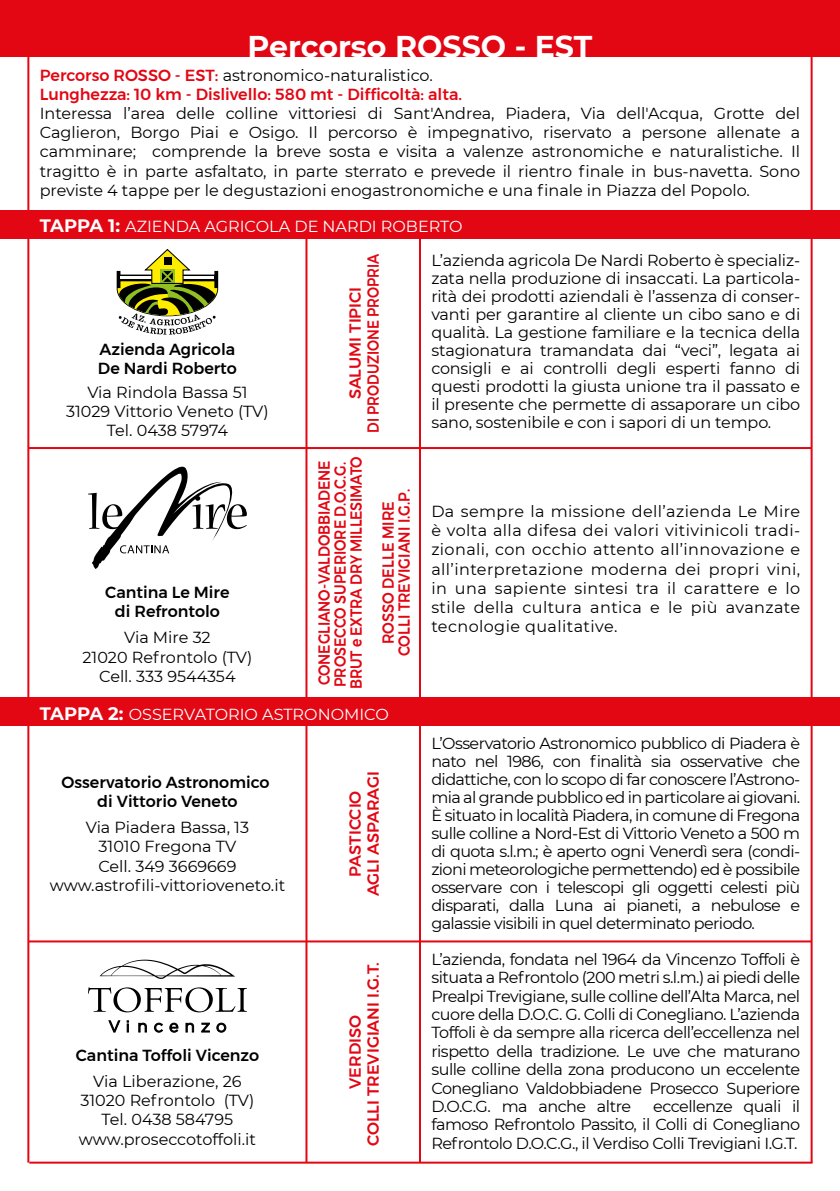
<style>
.page{position:relative;width:840px;height:1191px;background:#fff}
.page>*{position:absolute;margin:0;border:0;box-sizing:border-box;transform-origin:0 0}
.t1{font:700 30px "Montserrat";color:#fff}
.t2{font:16px/19.2px "Montserrat";letter-spacing:-.005em;color:#000;text-align:justify}
.t3{font:500 16px/18px "Montserrat";color:#e30613;text-align:center}
.t4{font:500 16px/19.2px "Montserrat";color:#000;text-align:center}
.t5{font:500 16px/16px "Montserrat";color:#e30613;scale:.88 1}
.t6{font:16px "Montserrat";color:#fff}
.t7{font:500 16px/16px "Montserrat";color:#e30613;text-align:center;scale:.9 1}
.s1{font-weight:400;color:#000}
.s2{font-weight:700;font-size:18px}
</style>
<div class="page">
<hr style="left:27px;top:0;width:2px;height:1162px;background:#e30613">
<hr style="left:810px;top:0;width:2px;height:1162px;background:#e30613">
<hr style="left:419px;top:219px;width:2px;height:943px;background:#e30613">
<hr style="left:305px;top:219px;width:2px;height:943px;background:#e30613">
<div style="left:0;top:0;width:839px;height:57px;background:#e30613"></div>
<div style="left:0;top:210px;width:839px;height:28px;background:#e30613"></div>
<div style="left:0;top:697px;width:839px;height:29px;background:#e30613"></div>
<hr style="left:28px;top:447px;width:783px;height:2px;background:#e30613">
<hr style="left:28px;top:940px;width:783px;height:2px;background:#e30613">
<hr style="left:29px;top:1161px;width:783px;height:2px;background:#e30613">
<svg style="left:117px;top:249px;width:101px;height:85px"></svg>
<svg style="left:88px;top:466px;width:159px;height:103px"></svg>
<svg style="left:100px;top:959px;width:135px;height:20px"></svg>
<svg style="left:88px;top:987px;width:159px;height:25px"></svg>
<svg style="left:109px;top:1020px;width:11px;height:12px"></svg>
<svg style="left:127px;top:1020px;width:1px;height:12px"></svg>
<svg style="left:138px;top:1023px;width:8px;height:9px"></svg>
<svg style="left:154px;top:1023px;width:8px;height:9px"></svg>
<svg style="left:169px;top:1023px;width:9px;height:9px"></svg>
<svg style="left:186px;top:1023px;width:8px;height:9px"></svg>
<svg style="left:201px;top:1023px;width:8px;height:9px"></svg>
<svg style="left:216px;top:1023px;width:10px;height:9px"></svg>
<h1 class="t1" style="left:247px;top:24px;width:346px">Percorso ROSSO - EST</h1>
<p class="t3" style="left:40px;top:65px;width:423px;line-height:19.2px;text-align:left">Percorso ROSSO - EST: <span class="s1">astronomico-naturalistico.<br></span>Lunghezza: 10 km - Dislivello: 580 mt - Difficoltà: alta.</p>
<p class="t2" style="left:40px;top:103px;width:761px">Interessa l’area delle colline vittoriesi di Sant'Andrea, Piadera, Via dell'Acqua, Grotte del Caglieron, Borgo Piai e Osigo. Il percorso è impegnativo, riservato a persone allenate a camminare; comprende la breve sosta e visita a valenze astronomiche e naturalistiche. Il tragitto è in parte asfaltato, in parte sterrato e prevede il rientro finale in bus-navetta. Sono previste 4 tappe per le degustazioni enogastronomiche e una finale in Piazza del Popolo.</p>
<p class="t6" style="left:40px;top:215px;width:424px"><span class="s2">TAPPA 1:</span> AZIENDA AGRICOLA DE NARDI ROBERTO</p>
<p class="t4" style="left:98px;top:339px;width:140px;text-align:left">Azienda Agricola<br>De Nardi Roberto</p>
<p class="t2" style="left:66px;top:382px;width:204px;text-align:center">Via Rindola Bassa 51<br>31029 Vittorio Veneto (TV)<br>Tel. 0438 57974</p>
<p class="t4" style="left:105px;top:583px;width:126px">Cantina Le Mire di Refrontolo</p>
<p class="t2" style="left:82px;top:627px;width:171px;text-align:center">Via Mire 32<br>21020 Refrontolo (TV)<br>Cell. 333 9544354</p>
<p class="t3" style="left:346px;top:433px;width:181px;rotate:-90deg">SALUMI TIPICI<br>DI PRODUZIONE PROPRIA</p>
<p class="t5" style="left:316px;top:689px;width:266px;rotate:-90deg">CONEGLIANO-VALDOBBIADENE<br>PROSECCO SUPERIORE D.O.C.G.<br>BRUT e EXTRA DRY MILLESIMATO</p>
<p class="t7" style="left:380px;top:656px;width:187px;rotate:-90deg">ROSSO DELLE MIRE<br>COLLI TREVIGIANI I.G.P.</p>
<p class="t6" style="left:40px;top:703px;width:350px"><span class="s2">TAPPA 2:</span> OSSERVATORIO ASTRONOMICO</p>
<p class="t4" style="left:61px;top:772px;width:209px">Osservatorio Astronomico di Vittorio Veneto</p>
<p class="t2" style="left:50px;top:817px;width:237px;text-align:center">Via Piadera Bassa, 13<br>31010 Fregona TV<br>Cell. 349 3669669 www.astrofili-vittorioveneto.it</p>
<p class="t4" style="left:76px;top:1045px;width:185px">Cantina Toffoli Vicenzo</p>
<p class="t2" style="left:79px;top:1071px;width:178px;text-align:center">Via Liberazione, 26<br>31020 Refrontolo (TV)<br>Tel. 0438 584795 www.proseccotoffoli.it</p>
<p class="t3" style="left:346px;top:896px;width:127px;rotate:-90deg">PASTICCIO<br>AGLI ASPARAGI</p>
<p class="t3" style="left:346px;top:1146px;width:186px;rotate:-90deg">VERDISO<br>COLLI TREVIGIANI I.G.T.</p>
<p class="t2" style="left:431px;top:250px;width:370px;line-height:18px">L’azienda agricola De Nardi Roberto è specializ&shy;zata nella produzione di insaccati. La particola&shy;rità dei prodotti aziendali è l’assenza di conser&shy;vanti per garantire al cliente un cibo sano e di qualità. La gestione familiare e la tecnica della stagionatura tramandata dai “veci”, legata ai consigli e ai controlli degli esperti fanno di questi prodotti la giusta unione tra il passato e il presente che permette di assaporare un cibo sano, sostenibile e con i sapori di un tempo.</p>
<p class="t2" style="left:431px;top:501px;width:370px">Da sempre la missione dell’azienda Le Mire è volta alla difesa dei valori vitivinicoli tradi&shy;zionali, con occhio attento all’innovazione e all’interpretazione moderna dei propri vini, in una sapiente sintesi tra il carattere e lo stile della cultura antica e le più avanzate tecnologie qualitative.</p>
<p class="t2" style="left:431px;top:733px;width:370px;line-height:18px">L’Osservatorio Astronomico pubblico di Piadera è nato nel 1986, con finalità sia osservative che didattiche, con lo scopo di far conoscere l’Astrono&shy;mia al grande pubblico ed in particolare ai giovani.<br>È situato in località Piadera, in comune di Fregona sulle colline a Nord-Est di Vittorio Veneto a 500 m di quota s.l.m.; è aperto ogni Venerdì sera (condi&shy;zioni meteorologiche permettendo) ed è possibile osservare con i telescopi gli oggetti celesti più disparati, dalla Luna ai pianeti, a nebulose e galassie visibili in quel determinato periodo.</p>
<p class="t2" style="left:431px;top:949px;width:370px;line-height:18.4px">L’azienda, fondata nel 1964 da Vincenzo Toffoli è situata a Refrontolo (200 metri s.l.m.) ai piedi delle Prealpi Trevigiane, sulle colline dell’Alta Marca, nel cuore della D.O.C. G. Colli di Conegliano. L’azienda Toffoli è da sempre alla ricerca dell’eccellenza nel rispetto della tradizione. Le uve che maturano sulle colline della zona producono un eccelente Conegliano Valdobbiadene Prosecco Superiore D.O.C.G. ma anche altre</p>
<p class="t2" style="left:431px;top:1096px;width:370px;line-height:18.4px;text-indent:222px">eccellenze quali il famoso Refrontolo Passito, il Colli di Conegliano Refrontolo D.O.C.G., il Verdiso Colli Trevigiani I.G.T.</p>
</div>
